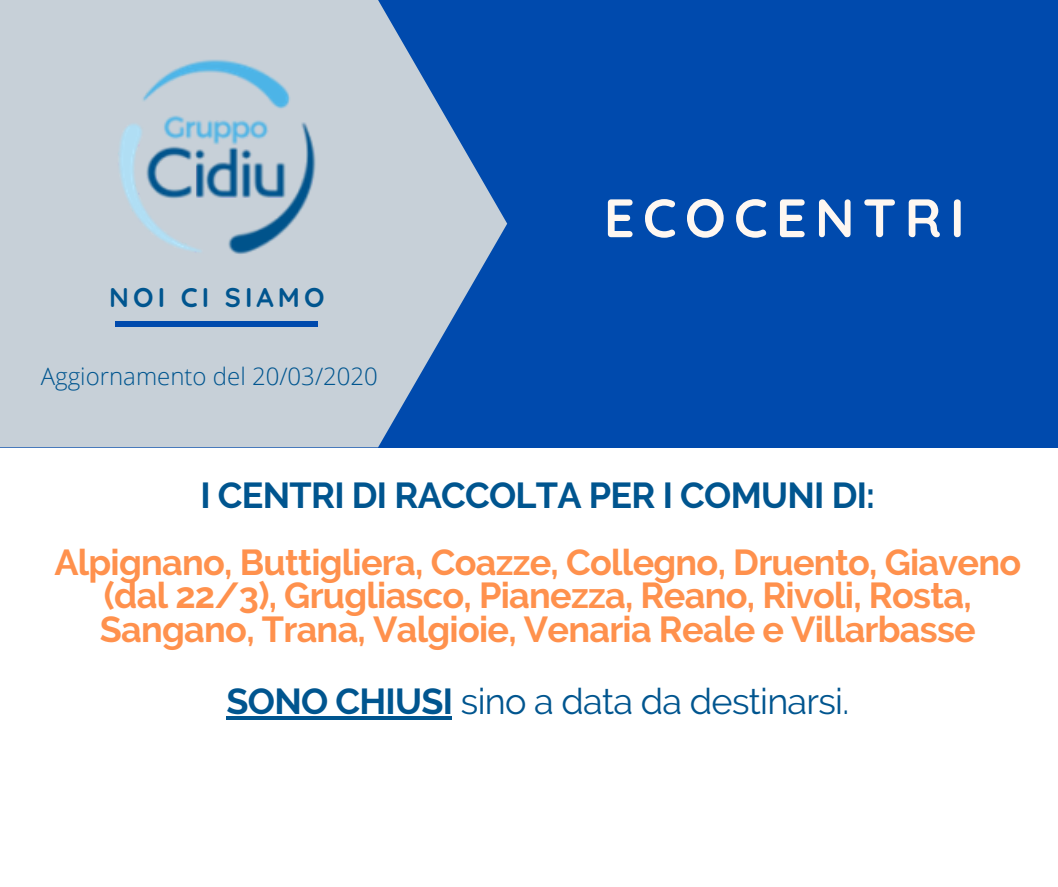
<style>
.page{position:relative;width:1058px;height:887px;background:#fff}
.page>*{position:absolute;margin:0;border:0;box-sizing:border-box;transform-origin:0 0}
.t1{font:700 54px "Quicksand";letter-spacing:.15em;color:#fef7f1}
.t2{font:700 36px/33.5px "Raleway";letter-spacing:-.02em;color:#ff914d;text-align:center}
.t3{font:36px "Raleway";letter-spacing:-.02em;color:#00558f}
.t4{font:700 36px "Raleway";letter-spacing:-.02em;color:#00558f}
.t5{font:700 27px "Quicksand";letter-spacing:.15em;color:#00558f}
.t6{font:300 24px "Open Sans";color:#00558f}
.s1{font-weight:700}
</style>
<div class="page">
<div style="left:0;top:0;width:1058px;height:447px;background:#004aad"></div>
<svg style="left:0;top:0;width:507px;height:447px;fill:#c7d0d8"></svg>
<div style="left:116px;top:321px;width:202px;height:6px;background:#004aad"></div>
<img style="left:115px;top:56px;width:204px;height:203px">
<hr style="left:226px;top:716px;width:226px;height:3px;background:#00558f">
<p class="t5" style="left:109px;top:280px;width:217px">NOI CI SIAMO</p>
<p class="t6" style="left:41px;top:359px;width:339px">Aggiornamento del 20/03/2020</p>
<h1 class="t1" style="left:604px;top:183px;width:362px">ECOCENTRI</h1>
<p class="t4" style="left:200px;top:474px;width:676px">I CENTRI DI RACCOLTA PER I COMUNI DI:</p>
<p class="t2" style="left:54px;top:545px;width:968px">Alpignano, Buttigliera, Coazze, Collegno, Druento, Giaveno (dal 22/3), Grugliasco, Pianezza, Reano, Rivoli, Rosta,<br>Sangano, Trana, Valgioie, Venaria Reale e Villarbasse</p>
<p class="t3" style="left:226px;top:680px;width:624px"><span class="s1">SONO CHIUSI</span> sino a data da destinarsi.</p>
</div>
